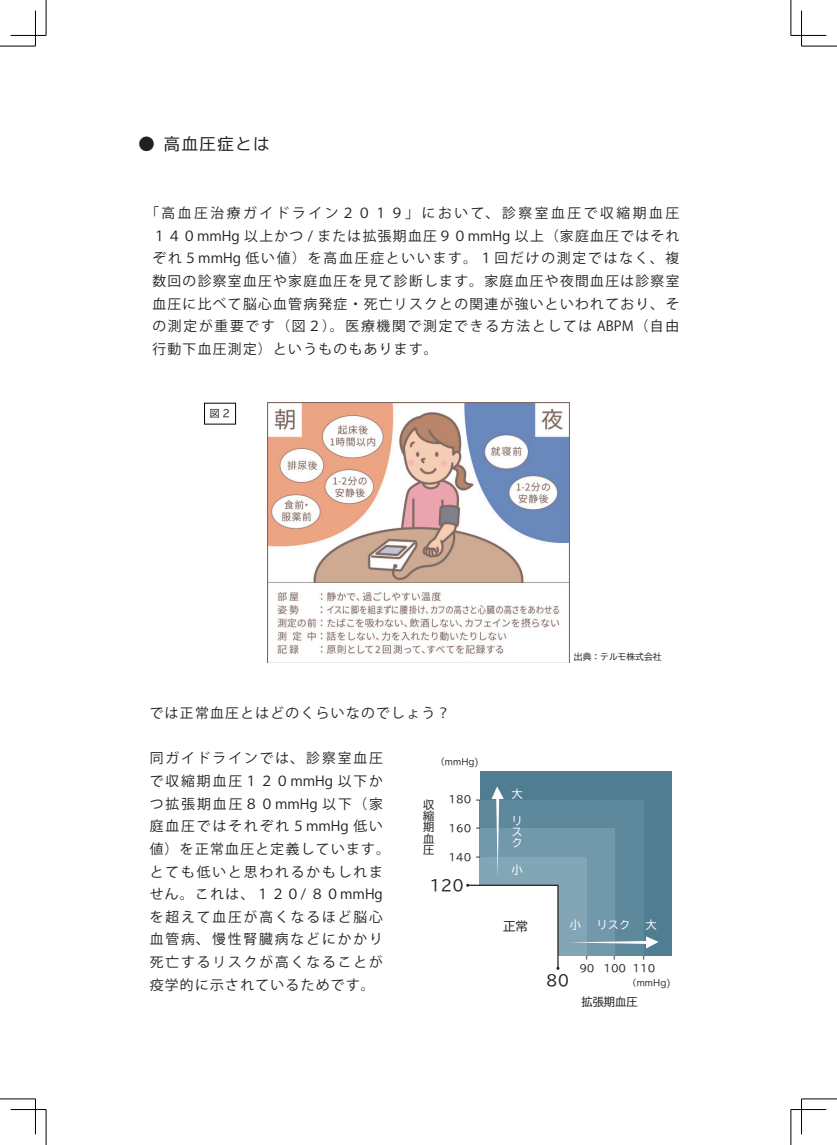
<style>
.page{position:relative;width:837px;height:1145px;background:#fff}
.page>*{position:absolute;margin:0;border:0;box-sizing:border-box;transform-origin:0 0}
.t1{font:16.25px "TBUD Go Std";letter-spacing:.1em;color:#231f20}
.t2{font:15px "TBUD Go Std";color:#231f20}
.t3{font:13.75px/22.6px "Koz Go Pr 6 N";letter-spacing:.13em;color:#231f20;text-align:justify}
.t4{font:13.75px "Koz Go Pr 6 N";letter-spacing:.095em;color:#231f20}
.t5{font:12.5px "TBUD Go Std";color:#231f20}
.t6{font:11.25px/11.2px "TBUD Go Std";color:#231f20;text-align:justify}
.t7{font:11.25px/11.2px "TBUD Go Std";color:#fff;text-align:justify}
.t8{font:10px "TBUD Go Std";color:#231f20}
.t9{font:8.75px "TBUD Go Std";color:#231f20}
.s1{font-size:11.25px}
</style>
<div class="page">
<img style="left:267px;top:403px;width:302px;height:259px">
<div style="left:204px;top:403px;width:32px;height:21px;border:1px solid #000"></div>
<div style="left:479px;top:771px;width:192px;height:184px;background:#517d93"></div>
<div style="left:479px;top:800px;width:164px;height:155px;background:#5e899d"></div>
<div style="left:479px;top:828px;width:135px;height:127px;background:#7198ab"></div>
<div style="left:479px;top:856px;width:107px;height:99px;background:#83a6b6"></div>
<div style="left:466px;top:883px;width:93px;height:86px;background:#fff"></div>
<svg style="left:491px;top:786px;width:12px;height:88px"></svg>
<svg style="left:571px;top:936px;width:87px;height:12px"></svg>
<hr style="left:0;top:46px;width:35px;height:1px;background:#000">
<hr style="left:801px;top:46px;width:35px;height:1px;background:#000">
<hr style="left:0;top:1098px;width:35px;height:1px;background:#000">
<hr style="left:801px;top:1098px;width:35px;height:1px;background:#000">
<hr style="left:46px;top:0;width:1px;height:35px;background:#000">
<hr style="left:46px;top:1109px;width:1px;height:35px;background:#000">
<hr style="left:790px;top:0;width:1px;height:35px;background:#000">
<hr style="left:790px;top:1109px;width:1px;height:35px;background:#000">
<hr style="left:11px;top:35px;width:35px;height:1px;background:#000">
<hr style="left:790px;top:35px;width:36px;height:1px;background:#000">
<hr style="left:11px;top:1109px;width:35px;height:1px;background:#000">
<hr style="left:790px;top:1109px;width:36px;height:1px;background:#000">
<hr style="left:35px;top:11px;width:1px;height:35px;background:#000">
<hr style="left:35px;top:1098px;width:1px;height:36px;background:#000">
<hr style="left:801px;top:11px;width:1px;height:35px;background:#000">
<hr style="left:801px;top:1098px;width:1px;height:36px;background:#000">
<p class="t1" style="left:138px;top:131px;width:132px">● 高血圧症とは</p>
<p class="t3" style="left:152px;top:202px;width:528px;text-indent:-7px">「高血圧治療ガイドライン２０１９」において、診察室血圧で収縮期血圧１４０mmHg 以上かつ / または拡張期血圧９０mmHg 以上（家庭血圧ではそれぞれ５mmHg 低い値）を高血圧症といいます。１回だけの測定ではなく、複数回の診察室血圧や家庭血圧を見て診断します。家庭血圧や夜間血圧は診察室血圧に比べて脳心血管病発症・死亡リスクとの関連が強いといわれており、その測定が重要です（図２）。医療機関で測定できる方法としては ABPM（自由行動下血圧測定）というものもあります。</p>
<p class="t8" style="left:210px;top:405px;width:22px">図2</p>
<p class="t4" style="left:150px;top:705px;width:302px">では正常血圧とはどのくらいなのでしょう？</p>
<p class="t3" style="left:150px;top:747px;width:241px;text-align:left">同ガイドラインでは、診察室血圧で収縮期血圧１２０mmHg 以下かつ拡張期血圧８０mmHg 以下（家庭血圧ではそれぞれ５mmHg 低い値）を正常血圧と定義しています。とても低いと思われるかもしれません。これは、１２０/ ８０mmHgを超えて血圧が高くなるほど脳心血管病、慢性腎臓病などにかかり死亡するリスクが高くなることが疫学的に示されているためです。</p>
<p class="t9" style="left:436px;top:754px;width:44px">（mmHg)</p>
<p class="t8" style="left:448px;top:791px;width:34px">180 <span class="s1">-</span></p>
<p class="t6" style="left:423px;top:798px;width:13px">収縮期血圧</p>
<p class="t8" style="left:448px;top:819px;width:34px">160 <span class="s1">-</span></p>
<p class="t8" style="left:448px;top:848px;width:34px">140 <span class="s1">-</span></p>
<p class="t2" style="left:429px;top:873px;width:36px">120</p>
<p class="t9" style="left:573px;top:649px;width:89px">出典：テルモ株式会社</p>
<p class="t7" style="left:511px;top:788px;width:12px">大</p>
<p class="t7" style="left:511px;top:814px;width:12px">リスク</p>
<p class="t7" style="left:511px;top:863px;width:12px">小</p>
<p class="t5" style="left:503px;top:916px;width:26px">正常</p>
<p class="t7" style="left:569px;top:918px;width:88px">小　 リスク 　大</p>
<p class="t2" style="left:546px;top:968px;width:24px">80</p>
<p class="t6" style="left:592px;top:954px;width:7px;rotate:90deg">-</p>
<p class="t8" style="left:579px;top:959px;width:17px">90</p>
<p class="t6" style="left:620px;top:954px;width:7px;rotate:90deg">-</p>
<p class="t8" style="left:603px;top:959px;width:24px">100</p>
<p class="t6" style="left:649px;top:954px;width:7px;rotate:90deg">-</p>
<p class="t8" style="left:632px;top:959px;width:24px">110</p>
<p class="t9" style="left:627px;top:975px;width:44px">（mmHg)</p>
<p class="t6" style="left:581px;top:996px;width:58px">拡張期血圧</p>
</div>
